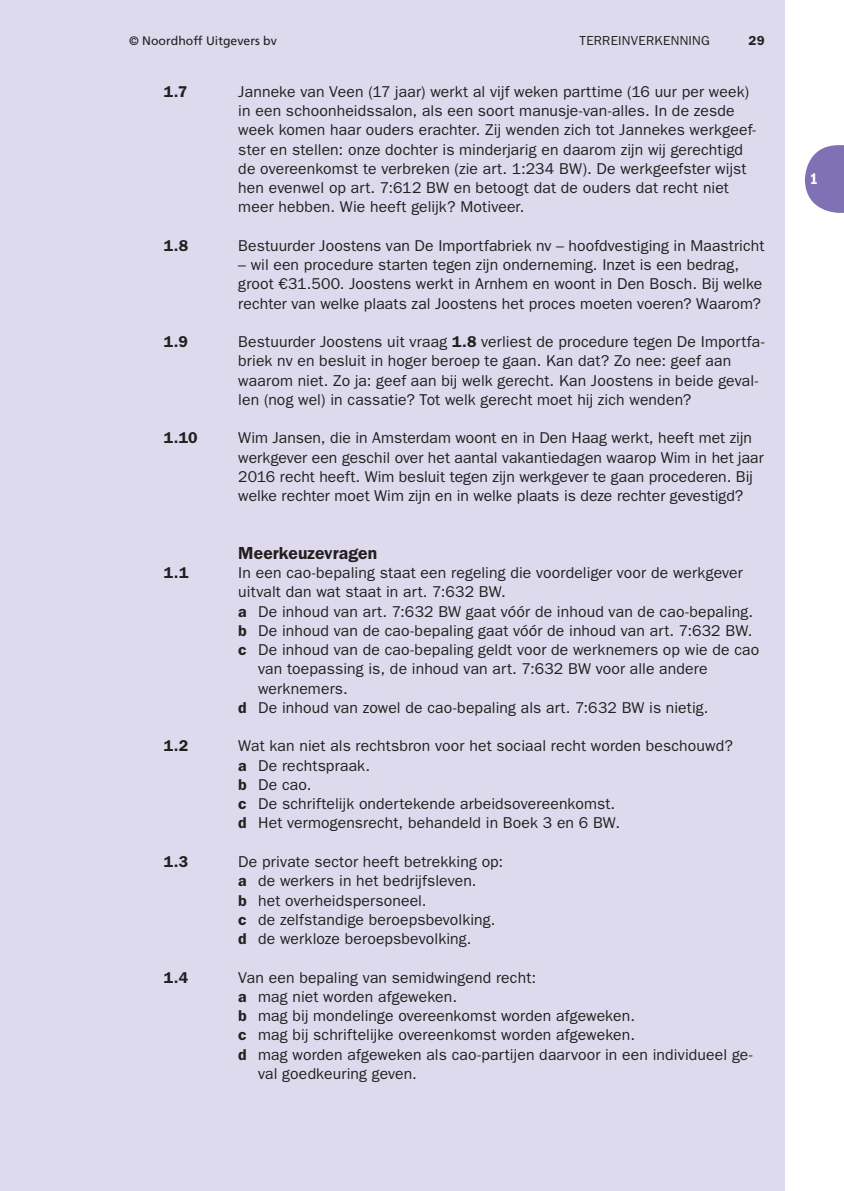
<style>
.page{position:relative;width:844px;height:1191px;background:#fff}
.page>*{position:absolute;margin:0;border:0;box-sizing:border-box;transform-origin:0 0}
.t1{font:600 17.5px "ITC Franklin Gothic Std";color:#231f20}
.t2{font:15.75px/19.2px "ITC Franklin Gothic Std";letter-spacing:.005em;color:#231f20}
.t3{font:600 15.75px "ITC Franklin Gothic Std";color:#231f20}
.t4{font:15.75px "ITC Franklin Gothic Std Dm Cd";color:#fff}
.t5{font:13.12px "ITC Franklin Gothic Std";letter-spacing:.02em;color:#231f20}
.t6{font:600 13.12px "ITC Franklin Gothic Std";color:#231f20}
.t7{font:12.25px "Frutiger LT Std";color:#231f20}
.s1{font-weight:600}
</style>
<div class="page">
<div style="left:0;top:0;width:784px;height:1191px;background:#dedaed"></div>
<svg style="left:804px;top:145px;width:39px;height:68px"></svg>
<p class="t7" style="left:129px;top:35px;width:149px">© Noordhoff Uitgevers bv</p>
<p class="t5" style="left:579px;top:35px;width:132px">TERREINVERKENNING</p>
<p class="t6" style="left:748px;top:35px;width:18px">29</p>
<p class="t3" style="left:164px;top:85px;width:25px">1.7</p>
<p class="t2" style="left:238px;top:83px;width:519px">Janneke van Veen (17 jaar) werkt al vijf weken parttime (16 uur per week) in een schoonheidssalon, als een soort manusje-van-alles. In de zesde week komen haar ouders erachter. Zij wenden zich tot Jannekes werkgeef&shy;ster en stellen: onze dochter is minderjarig en daarom zijn wij gerechtigd de overeenkomst te verbreken (zie art. 1:234 BW). De werkgeefster wijst hen evenwel op art. 7:612 BW en betoogt dat de ouders dat recht niet meer hebben. Wie heeft gelijk? Motiveer.</p>
<p class="t3" style="left:164px;top:239px;width:26px">1.8</p>
<p class="t2" style="left:238px;top:237px;width:527px">Bestuurder Joostens van De Importfabriek nv – hoofdvestiging in Maastricht</p>
<p class="t2" style="left:238px;top:256px;width:525px">– wil een procedure starten tegen zijn onderneming. Inzet is een bedrag, groot €31.500. Joostens werkt in Arnhem en woont in Den Bosch. Bij welke rechter van welke plaats zal Joostens het proces moeten voeren? Waarom?</p>
<p class="t3" style="left:164px;top:336px;width:26px">1.9</p>
<p class="t2" style="left:238px;top:333px;width:527px">Bestuurder Joostens uit vraag <span class="s1">1.8</span> verliest de procedure tegen De Importfa&shy;briek nv en besluit in hoger beroep te gaan. Kan dat? Zo nee: geef aan waarom niet. Zo ja: geef aan bij welk gerecht. Kan Joostens in beide geval&shy;len (nog wel) in cassatie? Tot welk gerecht moet hij zich wenden?</p>
<p class="t3" style="left:164px;top:432px;width:35px">1.10</p>
<p class="t2" style="left:238px;top:429px;width:527px">Wim Jansen, die in Amsterdam woont en in Den Haag werkt, heeft met zijn werkgever een geschil over het aantal vakantiedagen waarop Wim in het jaar 2016 recht heeft. Wim besluit tegen zijn werkgever te gaan procederen. Bij welke rechter moet Wim zijn en in welke plaats is deze rechter gevestigd?</p>
<p class="t1" style="left:238px;top:546px;width:140px">Meerkeuzevragen</p>
<p class="t3" style="left:164px;top:567px;width:26px">1.1</p>
<p class="t2" style="left:238px;top:564px;width:506px">In een cao-bepaling staat een regeling die voordeliger voor de werkgever</p>
<p class="t2" style="left:238px;top:583px;width:269px">uitvalt dan wat staat in art. 7:632 BW.</p>
<p class="t2" style="left:238px;top:603px;width:516px"><span class="s1">a</span> De inhoud van art. 7:632 BW gaat vóór de inhoud van de cao-bepaling.</p>
<p class="t2" style="left:238px;top:622px;width:515px"><span class="s1">b</span> De inhoud van de cao-bepaling gaat vóór de inhoud van art. 7:632 BW.</p>
<p class="t2" style="left:238px;top:641px;width:522px"><span class="s1">c</span> De inhoud van de cao-bepaling geldt voor de werknemers op wie de cao</p>
<p class="t2" style="left:258px;top:660px;width:451px">van toepassing is, de inhoud van art. 7:632 BW voor alle andere</p>
<p class="t2" style="left:258px;top:680px;width:91px">werknemers.</p>
<p class="t2" style="left:238px;top:699px;width:471px"><span class="s1">d</span> De inhoud van zowel de cao-bepaling als art. 7:632 BW is nietig.</p>
<p class="t3" style="left:164px;top:740px;width:26px">1.2</p>
<p class="t2" style="left:238px;top:737px;width:496px">Wat kan niet als rechtsbron voor het sociaal recht worden beschouwd? <span class="s1">a</span> De rechtspraak.<br><span class="s1">b</span> De cao.<br><span class="s1">c</span> De schriftelijk ondertekende arbeidsovereenkomst.<br><span class="s1">d</span> Het vermogensrecht, behandeld in Boek 3 en 6 BW.</p>
<p class="t3" style="left:164px;top:855px;width:26px">1.3</p>
<p class="t2" style="left:238px;top:853px;width:266px">De private sector heeft betrekking op: <span class="s1">a</span> de werkers in het bedrijfsleven.<br><span class="s1">b</span> het overheidspersoneel.<br><span class="s1">c</span> de zelfstandige beroepsbevolking. <span class="s1">d</span> de werkloze beroepsbevolking.</p>
<p class="t3" style="left:164px;top:971px;width:26px">1.4</p>
<p class="t2" style="left:238px;top:968px;width:299px">Van een bepaling van semidwingend recht:</p>
<p class="t2" style="left:238px;top:988px;width:220px"><span class="s1">a</span> mag niet worden afgeweken.</p>
<p class="t2" style="left:238px;top:1007px;width:398px"><span class="s1">b</span> mag bij mondelinge overeenkomst worden afgeweken.</p>
<p class="t2" style="left:238px;top:1026px;width:398px"><span class="s1">c</span> mag bij schriftelijke overeenkomst worden afgeweken.</p>
<p class="t2" style="left:238px;top:1045px;width:515px"><span class="s1">d</span> mag worden afgeweken als cao-partijen daarvoor in een individueel ge-</p>
<p class="t2" style="left:258px;top:1065px;width:160px">val goedkeuring geven.</p>
<p class="t4" style="left:809px;top:173px;width:10px">1</p>
</div>
